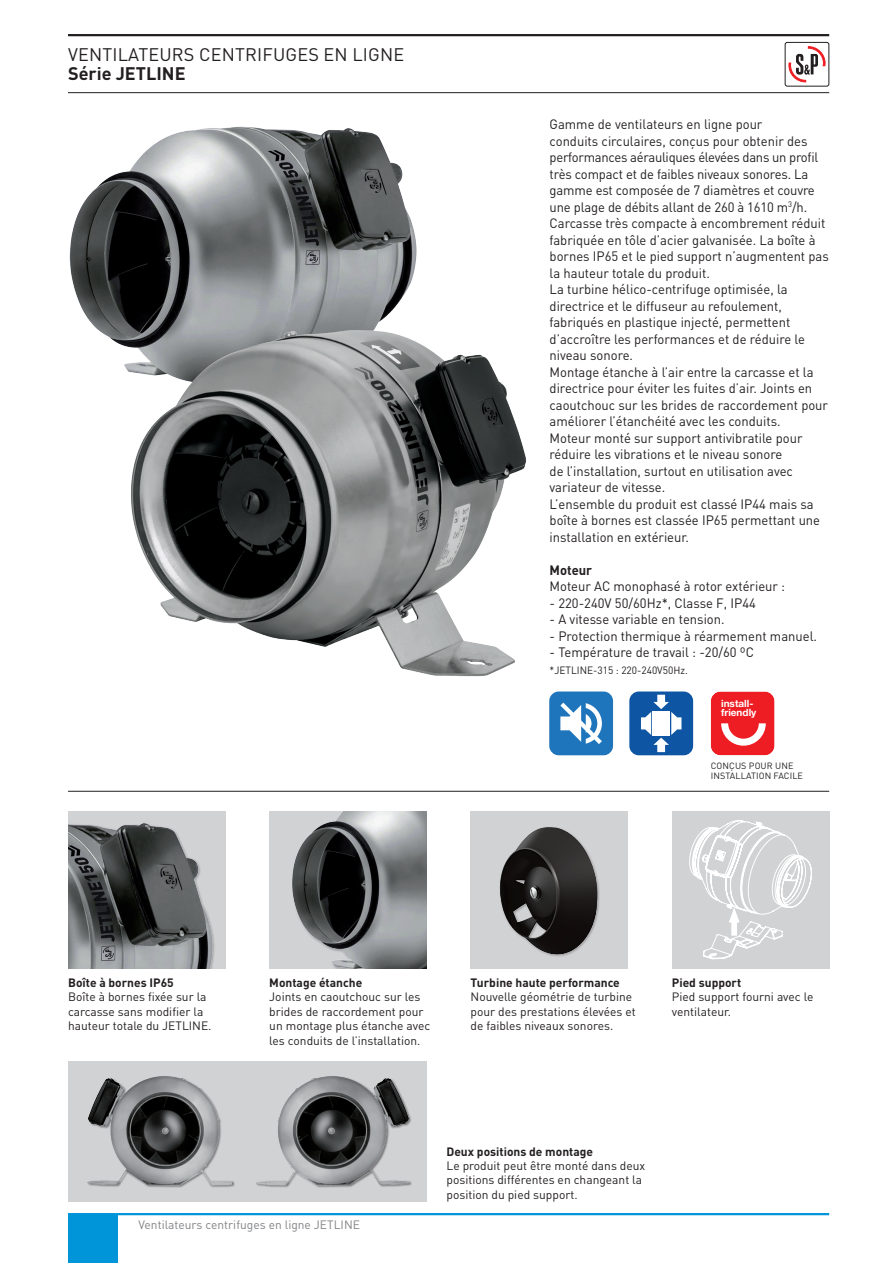
<style>
.page{position:relative;width:893px;height:1263px;background:#fff}
.page>*{position:absolute;margin:0;border:0;box-sizing:border-box;transform-origin:0 0}
.t1{font:18px "DIN Pro";letter-spacing:.01em;color:#231f20}
.t2{font:700 18px "DIN Pro";color:#231f20}
.t3{font:13.5px/16.5px "DIN Pro";color:#231f20;scale:.96 1}
.t4{font:700 13.5px "DIN Pro";color:#231f20;scale:.96 1}
.t5{font:12px/14.4px "DIN Pro";color:#231f20}
.t6{font:700 12px "DIN Pro";color:#231f20}
.t7{font:12px "DIN Pro";color:#808285}
.t8{font:10.5px "DIN Pro";color:#231f20;scale:.96 1}
.t9{font:700 9.9px/9px "Helvetica Neue";color:#fff}
.t10{font:9px/10.8px "DIN Pro";letter-spacing:.01em;color:#231f20}
</style>
<div class="page">
<hr style="left:68px;top:34px;width:761px;height:2px;background:#231f20">
<hr style="left:68px;top:92px;width:761px;height:1px;background:#231f20">
<svg style="left:788px;top:47px;width:38px;height:36px"></svg>
<div style="left:785px;top:42px;width:44px;height:44px;border:1px solid #231f20;border-radius:2px"></div>
<hr style="left:68px;top:791px;width:761px;height:1px;background:#231f20">
<div style="left:68px;top:811px;width:157px;height:157px;background:#d1d2d4"></div>
<img style="left:68px;top:823px;width:147px;height:145px">
<div style="left:269px;top:811px;width:158px;height:157px;background:#d1d2d4"></div>
<img style="left:292px;top:811px;width:135px;height:157px">
<div style="left:471px;top:811px;width:157px;height:157px;background:#d1d2d4"></div>
<img style="left:500px;top:827px;width:100px;height:129px">
<div style="left:672px;top:811px;width:157px;height:157px;background:#d1d2d4"></div>
<svg style="left:689px;top:820px;width:123px;height:139px"></svg>
<img style="left:69px;top:126px;width:348px;height:242px">
<img style="left:126px;top:324px;width:400px;height:353px">
<div style="left:549px;top:691px;width:64px;height:64px;background:#1f75bc;border-radius:9px"></div>
<svg style="left:560px;top:703px;width:42px;height:41px"></svg>
<div style="left:629px;top:691px;width:64px;height:64px;background:#0e56a3;border-radius:9px"></div>
<svg style="left:641px;top:695px;width:40px;height:57px"></svg>
<svg style="left:711px;top:691px;width:63px;height:64px"></svg>
<div style="left:68px;top:1061px;width:359px;height:140px;background:#d1d2d4"></div>
<img style="left:256px;top:1076px;width:155px;height:112px">
<img style="left:87px;top:1076px;width:145px;height:112px">
<hr style="left:68px;top:1213px;width:761px;height:2px;background:#0095d9">
<div style="left:68px;top:1214px;width:49px;height:49px;background:#0095d9"></div>
<h1 class="t1" style="left:68px;top:42px;width:338px">VENTILATEURS CENTRIFUGES EN LIGNE</h1>
<h1 class="t2" style="left:68px;top:61px;width:119px">Série JETLINE</h1>
<p class="t3" style="left:550px;top:116px;width:292px">Gamme de ventilateurs en ligne pour<br>conduits circulaires, conçus pour obtenir des performances aérauliques élevées dans un profil très compact et de faibles niveaux sonores. La gamme est composée de 7 diamètres et couvre une plage de débits allant de 260 à 1610 m<sup>3</sup>/h.<br>Carcasse très compacte à encombrement réduit fabriquée en tôle d’acier galvanisée. La boîte à bornes IP65 et le pied support n’augmentent pas la hauteur totale du produit.<br>La turbine hélico-centrifuge optimisée, la directrice et le diffuseur au refoulement, fabriqués en plastique injecté, permettent d’accroître les performances et de réduire le niveau sonore.<br>Montage étanche à l’air entre la carcasse et la directrice pour éviter les fuites d’air. Joints en caoutchouc sur les brides de raccordement pour améliorer l’étanchéité avec les conduits.<br>Moteur monté sur support antivibratile pour réduire les vibrations et le niveau sonore<br>de l’installation, surtout en utilisation avec variateur de vitesse.<br>L’ensemble du produit est classé IP44 mais sa boîte à bornes est classée IP65 permettant une installation en extérieur.</p>
<p class="t4" style="left:550px;top:561px;width:46px">Moteur</p>
<p class="t3" style="left:550px;top:578px;width:247px">Moteur AC monophasé à rotor extérieur :</p>
<p class="t3" style="left:550px;top:594px;width:216px">- 220-240V 50/60Hz*, Classe F, IP44</p>
<p class="t3" style="left:550px;top:611px;width:184px">- A vitesse variable en tension.</p>
<p class="t3" style="left:550px;top:627px;width:280px">- Protection thermique à réarmement manuel.</p>
<p class="t3" style="left:550px;top:644px;width:215px">- Température de travail : -20/60 ºC</p>
<p class="t8" style="left:550px;top:663px;width:145px">*JETLINE-315 : 220-240V50Hz.</p>
<p class="t9" style="left:721px;top:699px;width:37px">install&shy;friendly</p>
<p class="t10" style="left:711px;top:759px;width:94px">CONÇUS POUR UNE<br>INSTALLATION FACILE</p>
<p class="t6" style="left:68px;top:974px;width:107px">Boîte à bornes IP65</p>
<p class="t5" style="left:68px;top:989px;width:145px">Boîte à bornes fixée sur la carcasse sans modifier la hauteur totale du JETLINE.</p>
<p class="t6" style="left:269px;top:974px;width:94px">Montage étanche</p>
<p class="t5" style="left:269px;top:989px;width:163px">Joints en caoutchouc sur les brides de raccordement pour un montage plus étanche avec les conduits de l’installation.</p>
<p class="t6" style="left:471px;top:974px;width:151px">Turbine haute performance</p>
<p class="t5" style="left:471px;top:989px;width:167px">Nouvelle géométrie de turbine pour des prestations élevées et de faibles niveaux sonores.</p>
<p class="t6" style="left:672px;top:974px;width:71px">Pied support</p>
<p class="t5" style="left:672px;top:989px;width:143px">Pied support fourni avec le ventilateur.</p>
<p class="t7" style="left:139px;top:1216px;width:223px">Ventilateurs centrifuges en ligne JETLINE</p>
<p class="t6" style="left:446px;top:1143px;width:148px">Deux positions de montage</p>
<p class="t5" style="left:446px;top:1158px;width:200px">Le produit peut être monté dans deux positions différentes en changeant la position du pied support.</p>
</div>
